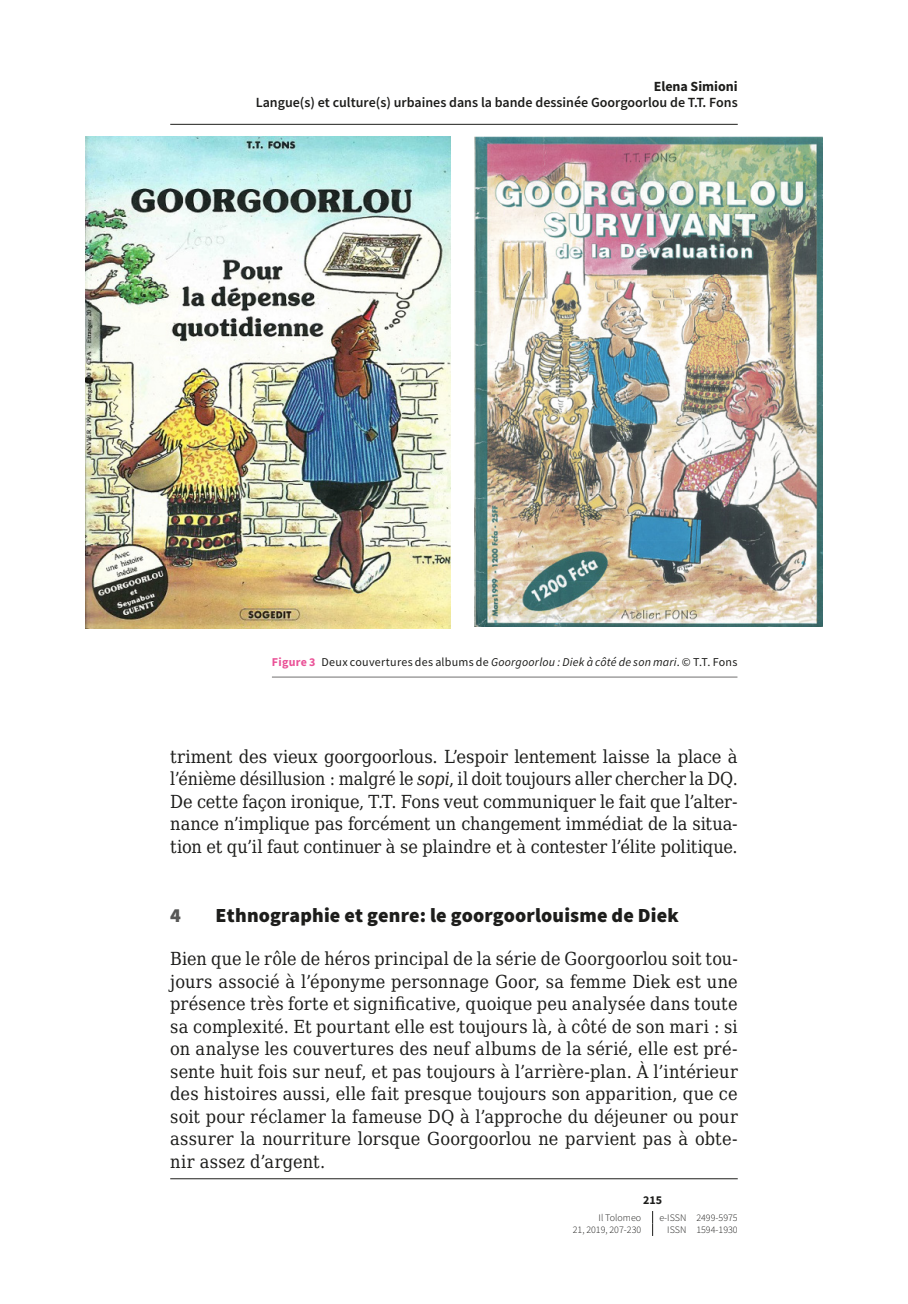
<style>
.page{position:relative;width:908px;height:1304px;background:#fff}
.page>*{position:absolute;margin:0;border:0;box-sizing:border-box;transform-origin:0 0}
.t1{font:900 20px "Source Sans Pro";letter-spacing:.01em;color:#1d1d1b}
.t2{font:900 20px "Source Sans Pro";color:#575756}
.t3{font:18px/22.4px "DejaVu Serif Condensed";color:#1d1d1b;text-align:justify}
.t4{font:600 14px "Source Sans Pro";color:#1d1d1b}
.t5{font:700 14px "Source Sans Pro";color:#1d1d1b}
.t6{font:12px "Source Sans Pro";letter-spacing:.02em;color:#1d1d1b}
.t7{font:700 12px "Source Sans Pro";color:#1d1d1b}
.t8{font:300 10px "Source Sans Pro";color:#1d1d1b}
.s1{font-weight:700;color:#ea5297}
.s2{font-style:italic}
</style>
<div class="page">
<svg style="left:652px;top:1211px;width:1px;height:25px"></svg>
<img style="left:85px;top:136px;width:365px;height:492px">
<img style="left:474px;top:136px;width:348px;height:491px">
<hr style="left:272px;top:677px;width:465px;height:1px;background:#706f6f">
<hr style="left:170px;top:124px;width:567px;height:1px;background:#1d1d1b">
<hr style="left:170px;top:1178px;width:567px;height:1px;background:#1d1d1b">
<p class="t5" style="left:653px;top:77px;width:85px">Elena Simioni</p>
<p class="t4" style="left:255px;top:94px;width:483px">Langue(s) et culture(s) urbaines dans la bande dessinée Goorgoorlou de T.T. Fons</p>
<p class="t6" style="left:272px;top:654px;width:467px"><span class="s1">Figure 3</span> Deux couvertures des albums de <span class="s2">Goorgoorlou : Diek à côté de son mari</span>. © T.T. Fons</p>
<p class="t3" style="left:170px;top:745px;width:568px">triment des vieux goorgoorlous. L’espoir lentement laisse la place à l’énième désillusion : malgré le <span class="s2">sopi</span>, il doit toujours aller chercher la DQ.<br>De cette façon ironique, T.T. Fons veut communiquer le fait que l’alter&shy;nance n’implique pas forcément un changement immédiat de la situa&shy;tion et qu’il faut continuer à se plaindre et à contester l’élite politique.</p>
<p class="t2" style="left:170px;top:901px;width:12px">4</p>
<p class="t1" style="left:215px;top:901px;width:464px">Ethnographie et genre: le goorgoorlouisme de Diek</p>
<p class="t3" style="left:170px;top:947px;width:568px">Bien que le rôle de héros principal de la série de Goorgoorlou soit tou&shy;jours associé à l’éponyme personnage Goor, sa femme Diek est une présence très forte et significative, quoique peu analysée dans toute sa complexité. Et pourtant elle est toujours là, à côté de son mari : si on analyse les couvertures des neuf albums de la sérié, elle est pré&shy;sente huit fois sur neuf, et pas toujours à l’arrière-plan. À l’intérieur des histoires aussi, elle fait presque toujours son apparition, que ce soit pour réclamer la fameuse DQ à l’approche du déjeuner ou pour assurer la nourriture lorsque Goorgoorlou ne parvient pas à obte&shy;nir assez d’argent.</p>
<p class="t7" style="left:642px;top:1192px;width:21px">215</p>
<p class="t8" style="left:598px;top:1211px;width:44px">Il Tolomeo</p>
<p class="t8" style="left:659px;top:1211px;width:80px">e-ISSN 2499-5975</p>
<p class="t8" style="left:572px;top:1224px;width:70px">21, 2019, 207-230</p>
<p class="t8" style="left:667px;top:1224px;width:72px">ISSN 1594-1930</p>
</div>
